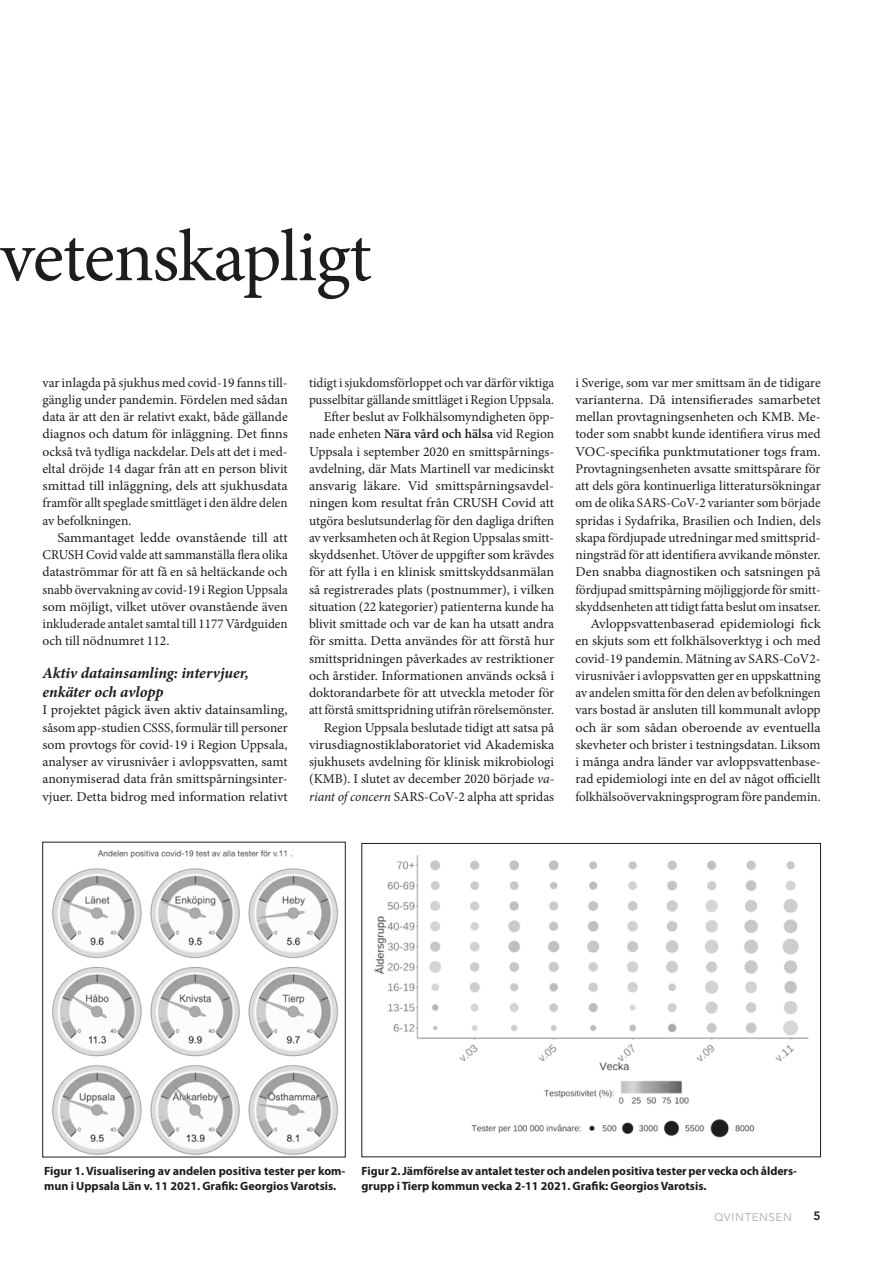
<style>
.page{position:relative;width:893px;height:1263px;background:#fff}
.page>*{position:absolute;margin:0;border:0;box-sizing:border-box;transform-origin:0 0}
.t1{font:73.5px "Minion Pro";letter-spacing:-.015em;color:#1d1d1b}
.t2{font:italic 700 15.75px/19.5px "Minion Pro";letter-spacing:-.005em;color:#1d1d1b}
.t3{font:13.5px/17.2px "Minion Pro";color:#1d1d1b;text-align:right}
.t4{font:13.5px/17.2px "Minion Pro";color:#1d1d1b;text-align:justify;scale:1.05 1}
.t5{font:13.5px/17.2px "Minion Pro";color:#1d1d1b;text-align:justify;scale:1.04 1}
.t6{font:700 12px/15px "Myriad Pro";color:#1d1d1b}
.t7{font:800 12px "Avenir LT Std";color:#1d1d1b}
.t8{font:500 11.25px "Avenir LT Std";letter-spacing:.05em;color:#bcbcbc}
.s1{font-weight:600}
.s2{font-style:italic}
</style>
<div class="page">
<img style="left:52px;top:850px;width:286px;height:305px">
<img style="left:374px;top:855px;width:435px;height:283px">
<div style="left:362px;top:843px;width:459px;height:314px;border:1px solid #1d1d1b"></div>
<h1 class="t1" style="left:0;top:208px;width:373px">vetenskapligt</h1>
<p class="t3" style="left:43px;top:374px;width:247px;text-align:justify">var inlagda på sjukhus med covid-19 fanns till&shy;gänglig under pandemin. Fördelen med sådan data är att den är relativt exakt, både gällande diagnos och datum för inläggning. Det finns också två tydliga nackdelar. Dels att det i med&shy;eltal dröjde 14 dagar från att en person blivit smittad till inläggning, dels att sjukhusdata framför allt speglade smittläget i den äldre delen av befolkningen.</p>
<p class="t4" style="left:43px;top:529px;width:235px;text-indent:15px">Sammantaget ledde ovanstående till att CRUSH Covid valde att sammanställa flera olika dataströmmar för att få en så heltäckande och snabb övervakning av covid-19 i Region Uppsala som möjligt, vilket utöver ovanstående även inkluderade antalet samtal till 1177 Vårdguiden och till nödnumret 112.</p>
<p class="t2" style="left:43px;top:663px;width:208px">Aktiv datainsamling: intervjuer, enkäter och avlopp</p>
<p class="t5" style="left:43px;top:701px;width:237px">I projektet pågick även aktiv datainsamling, såsom app-studien CSSS, formulär till personer som provtogs för covid-19 i Region Uppsala, analyser av virusnivåer i avloppsvatten, samt anonymiserad data från smittspårningsinter&shy;vjuer. Detta bidrog med information relativt</p>
<p class="t3" style="left:309px;top:374px;width:247px">tidigt i sjukdomsförloppet och var därför viktiga pusselbitar gällande smittläget i Region Uppsala.<br>Efter beslut av Folkhälsomyndigheten öpp&shy;nade enheten <span class="s1">Nära vård och hälsa</span> vid Region Uppsala i september 2020 en smittspårnings&shy;avdelning, där Mats Martinell var medicinskt ansvarig läkare. Vid smittspårningsavdel&shy;ningen kom resultat från CRUSH Covid att utgöra beslutsunderlag för den dagliga driften av verksamheten och åt Region Uppsalas smitt&shy;skyddsenhet. Utöver de uppgifter som krävdes för att fylla i en klinisk smittskyddsanmälan så registrerades plats (postnummer), i vilken situation (22 kategorier) patienterna kunde ha blivit smittade och var de kan ha utsatt andra för smitta. Detta användes för att förstå hur smittspridningen påverkades av restriktioner och årstider. Informationen används också i doktorandarbete för att utveckla metoder för att förstå smittspridning utifrån rörelsemönster.<br>Region Uppsala beslutade tidigt att satsa på virusdiagnostiklaboratoriet vid Akademiska sjukhusets avdelning för klinisk mikrobiologi (KMB). I slutet av december 2020 började <span class="s2">va&shy;riant of concern</span> SARS-CoV-2 alpha att spridas</p>
<p class="t3" style="left:575px;top:374px;width:247px">i Sverige, som var mer smittsam än de tidigare varianterna. Då intensifierades samarbetet mellan provtagningsenheten och KMB. Me&shy;toder som snabbt kunde identifiera virus med VOC-specifika punktmutationer togs fram.<br>Provtagningsenheten avsatte smittspårare för att dels göra kontinuerliga litteratursökningar om de olika SARS-CoV-2 varianter som började spridas i Sydafrika, Brasilien och Indien, dels skapa fördjupade utredningar med smittsprid&shy;ningsträd för att identifiera avvikande mönster.<br>Den snabba diagnostiken och satsningen på fördjupad smittspårning möjliggjorde för smitt&shy;skyddsenheten att tidigt fatta beslut om insatser.<br>Avloppsvattenbaserad epidemiologi fick en skjuts som ett folkhälsoverktyg i och med covid-19 pandemin. Mätning av SARS-CoV2- virusnivåer i avloppsvatten ger en uppskattning av andelen smitta för den delen av befolkningen vars bostad är ansluten till kommunalt avlopp och är som sådan oberoende av eventuella skevheter och brister i testningsdatan. Liksom i många andra länder var avloppsvattenbase&shy;rad epidemiologi inte en del av något officiellt folkhälsoövervakningsprogram före pandemin.</p>
<p class="t6" style="left:44px;top:1163px;width:303px">Figur 1. Visualisering av andelen positiva tester per kom&shy;mun i Uppsala Län v. 11 2021. Grafik: Georgios Varotsis.</p>
<p class="t6" style="left:362px;top:1163px;width:437px">Figur 2. Jämförelse av antalet tester och andelen positiva tester per vecka och ålders&shy;grupp i Tierp kommun vecka 2-11 2021. Grafik: Georgios Varotsis.</p>
<p class="t8" style="left:714px;top:1210px;width:79px">QVINTENSEN</p>
<p class="t7" style="left:814px;top:1209px;width:9px">5</p>
</div>
